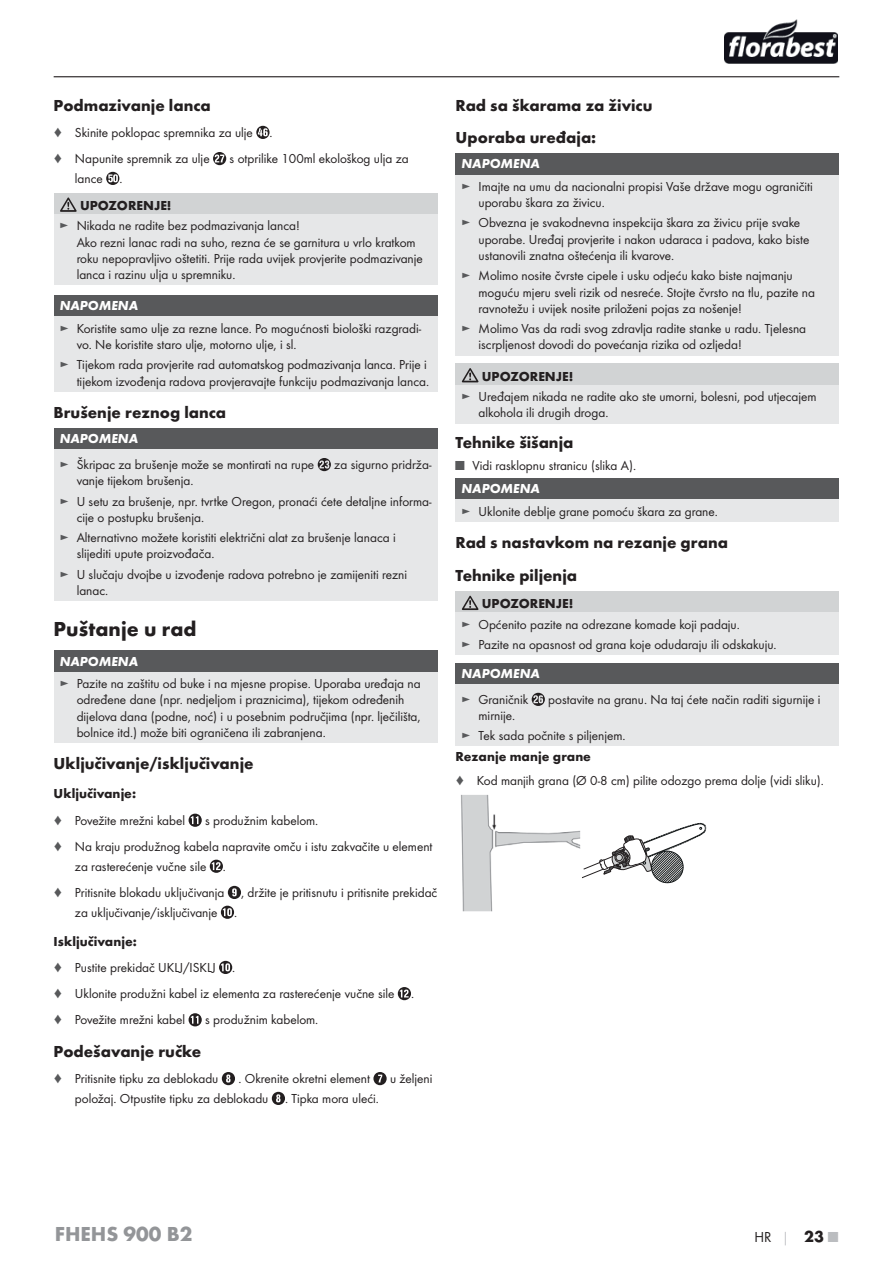
<style>
.page{position:relative;width:893px;height:1263px;background:#fff}
.page>*{position:absolute;margin:0;border:0;box-sizing:border-box;transform-origin:0 0}
.t1{font:700 21px "Futura";color:#231f20}
.t2{font:700 21px "Futura";color:#939598}
.t3{font:700 16.5px/32.5px "Futura";color:#231f20}
.t4{font:15px "Futura Boo";color:#231f20}
.t5{font:13.5px/16.2px "Futura Boo";color:#231f20}
.t6{font:700 13.5px "Futura";color:#231f20}
.t7{font:italic 700 13.5px "Futura";color:#fff}
.s1{color:#58595b}
.s2{font-family:"Futura";font-weight:700;font-size:13.5px;color:#bbbdc0}
.s3{font-family:"Futura";font-weight:700;font-size:16.5px}
.s4{font-family:"Futura";font-weight:700;color:#bbbdc0}
</style>
<div class="page">
<hr style="left:54px;top:76px;width:785px;height:1px;background:#231f20">
<img style="left:724px;top:20px;width:113px;height:43px">
<svg style="left:256px;top:126px;width:13px;height:13px"></svg>
<svg style="left:213px;top:152px;width:13px;height:13px"></svg>
<svg style="left:106px;top:172px;width:13px;height:13px"></svg>
<div style="left:54px;top:193px;width:383px;height:21px;background:#d1d3d4"></div>
<div style="left:54px;top:214px;width:383px;height:71px;background:#e6e7e8"></div>
<svg style="left:60px;top:197px;width:17px;height:15px"></svg>
<div style="left:54px;top:295px;width:383px;height:21px;background:#58595b"></div>
<div style="left:54px;top:316px;width:383px;height:75px;background:#e6e7e8"></div>
<div style="left:54px;top:428px;width:383px;height:21px;background:#58595b"></div>
<div style="left:54px;top:449px;width:383px;height:152px;background:#e6e7e8"></div>
<svg style="left:317px;top:458px;width:14px;height:13px"></svg>
<div style="left:54px;top:650px;width:383px;height:22px;background:#58595b"></div>
<div style="left:54px;top:672px;width:383px;height:70px;background:#e6e7e8"></div>
<svg style="left:188px;top:813px;width:14px;height:13px"></svg>
<svg style="left:210px;top:859px;width:13px;height:13px"></svg>
<svg style="left:228px;top:885px;width:13px;height:13px"></svg>
<svg style="left:221px;top:905px;width:13px;height:13px"></svg>
<svg style="left:219px;top:960px;width:13px;height:13px"></svg>
<svg style="left:397px;top:987px;width:14px;height:12px"></svg>
<svg style="left:188px;top:1013px;width:14px;height:13px"></svg>
<svg style="left:222px;top:1072px;width:13px;height:12px"></svg>
<svg style="left:373px;top:1072px;width:13px;height:12px"></svg>
<svg style="left:272px;top:1091px;width:13px;height:13px"></svg>
<div style="left:455px;top:153px;width:384px;height:22px;background:#58595b"></div>
<div style="left:455px;top:175px;width:384px;height:180px;background:#e6e7e8"></div>
<div style="left:455px;top:363px;width:384px;height:22px;background:#d1d3d4"></div>
<div style="left:455px;top:385px;width:384px;height:38px;background:#e6e7e8"></div>
<svg style="left:461px;top:368px;width:17px;height:14px"></svg>
<div style="left:455px;top:478px;width:384px;height:21px;background:#58595b"></div>
<div style="left:455px;top:499px;width:384px;height:22px;background:#e6e7e8"></div>
<div style="left:455px;top:591px;width:384px;height:21px;background:#d1d3d4"></div>
<div style="left:455px;top:612px;width:384px;height:43px;background:#e6e7e8"></div>
<svg style="left:461px;top:595px;width:17px;height:15px"></svg>
<div style="left:455px;top:663px;width:384px;height:21px;background:#58595b"></div>
<div style="left:455px;top:684px;width:384px;height:62px;background:#e6e7e8"></div>
<svg style="left:531px;top:692px;width:13px;height:13px"></svg>
<img style="left:461px;top:795px;width:117px;height:114px">
<svg style="left:582px;top:822px;width:125px;height:60px"></svg>
<p class="t3" style="left:54px;top:90px;width:158px">Podmazivanje lanca</p>
<p class="t5" style="left:54px;top:120px;width:220px;line-height:26.2px"><span class="s1">♦</span> Skinite poklopac spremnika za ulje . <span class="s1">♦</span> Napunite spremnik za ulje</p>
<p class="t5" style="left:229px;top:151px;width:180px">s otprilike 100ml ekološkog ulja za</p>
<p class="t5" style="left:75px;top:171px;width:49px">lance .</p>
<p class="t6" style="left:80px;top:200px;width:93px">UPOZORENJE!</p>
<p class="t5" style="left:77px;top:218px;width:347px;text-indent:-17px"><span class="s1">►</span> Nikada ne radite bez podmazivanja lanca!<br>Ako rezni lanac radi na suho, rezna će se garnitura u vrlo kratkom roku nepopravljivo oštetiti. Prije rada uvijek provjerite podmazivanje lanca i razinu ulja u spremniku.</p>
<p class="t7" style="left:60px;top:301px;width:80px">NAPOMENA</p>
<p class="t5" style="left:77px;top:321px;width:346px;text-indent:-17px"><span class="s1">►</span> Koristite samo ulje za rezne lance. Po mogućnosti biološki razgradi&shy;vo. Ne koristite staro ulje, motorno ulje, i sl.</p>
<p class="t5" style="left:60px;top:357px;width:371px;text-align:right"><span class="s1">►</span> Tijekom rada provjerite rad automatskog podmazivanja lanca. Prije i tijekom izvođenja radova provjeravajte funkciju podmazivanja lanca.</p>
<p class="t3" style="left:54px;top:398px;width:174px">Brušenje reznog lanca</p>
<p class="t7" style="left:60px;top:434px;width:80px">NAPOMENA</p>
<p class="t5" style="left:60px;top:457px;width:256px"><span class="s1">►</span> Škripac za brušenje može se montirati na rupe</p>
<p class="t5" style="left:334px;top:457px;width:99px">za sigurno pridrža-</p>
<p class="t5" style="left:60px;top:471px;width:373px;line-height:20.4px;text-indent:17px">vanje tijekom brušenja.<br><span class="s1">►</span> U setu za brušenje, npr. tvrtke Oregon, pronaći ćete detaljne informa-</p>
<p class="t5" style="left:60px;top:507px;width:337px;line-height:20.4px;text-indent:17px">cije o postupku brušenja.<br><span class="s1">►</span> Alternativno možete koristiti električni alat za brušenje lanaca i</p>
<p class="t5" style="left:60px;top:544px;width:349px;line-height:20.4px;text-indent:17px">slijediti upute proizvođača.<br><span class="s1">►</span> U slučaju dvojbe u izvođenje radova potrebno je zamijeniti rezni</p>
<p class="t5" style="left:77px;top:583px;width:33px">lanac.</p>
<h1 class="t1" style="left:54px;top:621px;width:144px">Puštanje u rad</h1>
<p class="t7" style="left:60px;top:656px;width:80px">NAPOMENA</p>
<p class="t5" style="left:77px;top:676px;width:345px;text-indent:-17px"><span class="s1">►</span> Pazite na zaštitu od buke i na mjesne propise. Uporaba uređaja na određene dane (npr. nedjeljom i praznicima), tijekom određenih dijelova dana (podne, noć) i u posebnim područjima (npr. lječilišta, bolnice itd.) može biti ograničena ili zabranjena.</p>
<p class="t3" style="left:54px;top:748px;width:201px">Uključivanje/isključivanje</p>
<p class="t6" style="left:54px;top:788px;width:84px">Uključivanje:</p>
<p class="t5" style="left:54px;top:812px;width:133px"><span class="s1">♦</span> Povežite mrežni kabel</p>
<p class="t5" style="left:54px;top:807px;width:380px;line-height:26.1px;text-indent:151px">s produžnim kabelom.<br><span class="s1">♦</span> Na kraju produžnog kabela napravite omču i istu zakvačite u element</p>
<p class="t5" style="left:54px;top:853px;width:385px;line-height:26.2px;text-indent:21px">za rasterećenje vučne sile .<br><span class="s1">♦</span> Pritisnite blokadu uključivanja , držite je pritisnutu i pritisnite prekidač</p>
<p class="t5" style="left:75px;top:904px;width:164px">za uključivanje/isključivanje .</p>
<p class="t6" style="left:54px;top:935px;width:85px">Isključivanje:</p>
<p class="t5" style="left:54px;top:954px;width:362px;line-height:26.2px"><span class="s1">♦</span> Pustite prekidač UKLJ/ISKLJ .<br><span class="s1">♦</span> Uklonite produžni kabel iz elementa za rasterećenje vučne sile . <span class="s1">♦</span> Povežite mrežni kabel</p>
<p class="t5" style="left:205px;top:1012px;width:115px">s produžnim kabelom.</p>
<p class="t3" style="left:54px;top:1036px;width:149px">Podešavanje ručke</p>
<p class="t5" style="left:54px;top:1070px;width:166px"><span class="s1">♦</span> Pritisnite tipku za deblokadu</p>
<p class="t5" style="left:238px;top:1070px;width:133px">. Okrenite okretni element</p>
<p class="t5" style="left:390px;top:1070px;width:44px">u željeni</p>
<p class="t5" style="left:75px;top:1090px;width:305px">položaj. Otpustite tipku za deblokadu . Tipka mora uleći.</p>
<p class="t3" style="left:455px;top:90px;width:198px">Rad sa škarama za živicu<br>Uporaba uređaja:</p>
<p class="t7" style="left:461px;top:159px;width:80px">NAPOMENA</p>
<p class="t5" style="left:478px;top:179px;width:336px;text-indent:-17px"><span class="s1">►</span> Imajte na umu da nacionalni propisi Vaše države mogu ograničiti uporabu škara za živicu.</p>
<p class="t5" style="left:478px;top:215px;width:332px;text-indent:-17px"><span class="s1">►</span> Obvezna je svakodnevna inspekcija škara za živicu prije svake uporabe. Uređaj provjerite i nakon udaraca i padova, kako biste ustanovili znatna oštećenja ili kvarove.</p>
<p class="t5" style="left:478px;top:268px;width:338px;text-indent:-17px"><span class="s1">►</span> Molimo nosite čvrste cipele i usku odjeću kako biste najmanju moguću mjeru sveli rizik od nesreće. Stojte čvrsto na tlu, pazite na ravnotežu i uvijek nosite priloženi pojas za nošenje!</p>
<p class="t5" style="left:478px;top:321px;width:329px;text-indent:-17px"><span class="s1">►</span> Molimo Vas da radi svog zdravlja radite stanke u radu. Tjelesna iscrpljenost dovodi do povećanja rizika od ozljeda!</p>
<p class="t6" style="left:481px;top:371px;width:93px">UPOZORENJE!</p>
<p class="t5" style="left:478px;top:389px;width:339px;text-indent:-17px"><span class="s1">►</span> Uređajem nikada ne radite ako ste umorni, bolesni, pod utjecajem alkohola ili drugih droga.</p>
<p class="t3" style="left:455px;top:427px;width:119px">Tehnike šišanja</p>
<p class="t5" style="left:455px;top:458px;width:182px"><span class="s1">■</span> Vidi rasklopnu stranicu (slika A).</p>
<p class="t7" style="left:461px;top:484px;width:80px">NAPOMENA</p>
<p class="t5" style="left:461px;top:504px;width:258px"><span class="s1">►</span> Uklonite deblje grane pomoću škara za grane.</p>
<p class="t3" style="left:455px;top:528px;width:274px">Rad s nastavkom na rezanje grana<br>Tehnike piljenja</p>
<p class="t6" style="left:481px;top:598px;width:93px">UPOZORENJE!</p>
<p class="t5" style="left:461px;top:614px;width:316px;line-height:20.4px"><span class="s1">►</span> Općenito pazite na odrezane komade koji padaju.<br><span class="s1">►</span> Pazite na opasnost od grana koje odudaraju ili odskakuju.</p>
<p class="t7" style="left:461px;top:669px;width:80px">NAPOMENA</p>
<p class="t5" style="left:461px;top:691px;width:68px"><span class="s1">►</span> Graničnik</p>
<p class="t5" style="left:548px;top:691px;width:274px">postavite na granu. Na taj ćete način raditi sigurnije i</p>
<p class="t5" style="left:461px;top:705px;width:165px;line-height:20.4px;text-indent:17px">mirnije.<br><span class="s1">►</span> Tek sada počnite s piljenjem.</p>
<p class="t6" style="left:455px;top:750px;width:137px">Rezanje manje grane</p>
<p class="t5" style="left:455px;top:772px;width:370px"><span class="s1">♦</span> Kod manjih grana (Ø 0-8 cm) pilite odozgo prema dolje (vidi sliku).</p>
<h1 class="t2" style="left:55px;top:1225px;width:139px">FHEHS 900 B2</h1>
<p class="t4" style="left:754px;top:1229px;width:85px">HR <span class="s2">│</span> <span class="s3">23</span> <span class="s4">■</span></p>
</div>
